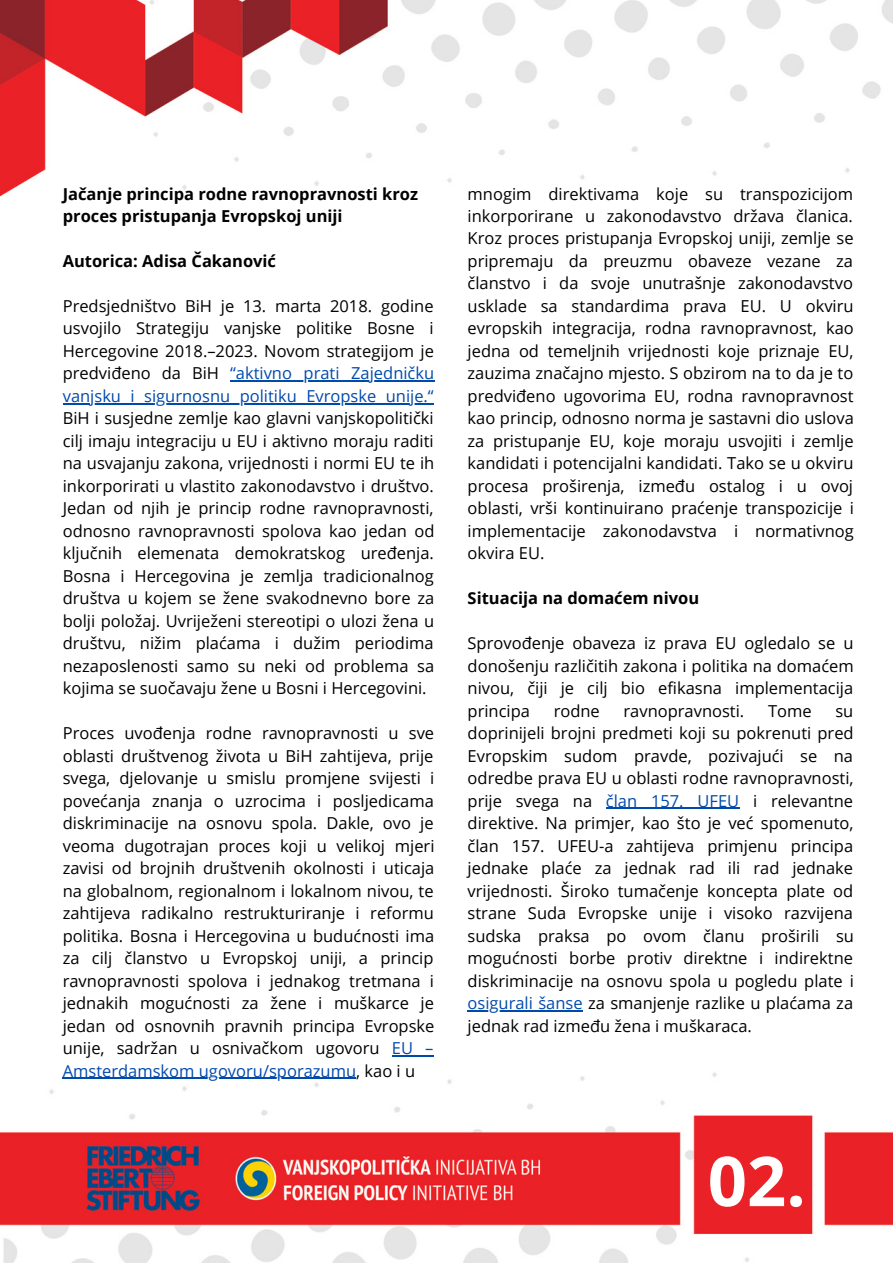
<style>
.page{position:relative;width:893px;height:1264px;background:#fff}
.page>*{position:absolute;margin:0;border:0;box-sizing:border-box;transform-origin:0 0}
.t1{font:700 68.7px "Open Sans";color:#fff}
.t2{font:16.5px/22.5px "Open Sans";color:#000;text-align:justify}
.t3{font:700 16.5px/22.5px "Open Sans";color:#000}
.s1{color:#004aad}
</style>
<div class="page">
<img style="left:0;top:0;width:892px;height:1262px">
<div style="left:707px;top:1125px;width:96px;height:95px;background:#ea2228"></div>
<hr style="left:230px;top:380px;width:204px;height:2px;background:#004aad">
<hr style="left:63px;top:403px;width:370px;height:1px;background:#004aad">
<hr style="left:392px;top:1055px;width:41px;height:1px;background:#004aad">
<hr style="left:63px;top:1077px;width:293px;height:1px;background:#004aad">
<hr style="left:605px;top:808px;width:134px;height:1px;background:#004aad">
<hr style="left:467px;top:1010px;width:115px;height:1px;background:#004aad">
<p class="t3" style="left:63px;top:182px;width:357px">Jačanje principa rodne ravnopravnosti kroz proces pristupanja Evropskoj uniji</p>
<p class="t3" style="left:63px;top:249px;width:215px">Autorica: Adisa Čakanović</p>
<p class="t2" style="left:63px;top:294px;width:373px">Predsjedništvo BiH je 13. marta 2018. godine usvojilo Strategiju vanjske politike Bosne i Hercegovine 2018.–2023. Novom strategijom je predviđeno da BiH <span class="s1">“aktivno prati Zajedničku vanjsku i sigurnosnu politiku Evropske unije.“</span></p>
<p class="t2" style="left:63px;top:407px;width:373px">BiH i susjedne zemlje kao glavni vanjskopolitički cilj imaju integraciju u EU i aktivno moraju raditi na usvajanju zakona, vrijednosti i normi EU te ih inkorporirati u vlastito zakonodavstvo i društvo.<br>Jedan od njih je princip rodne ravnopravnosti, odnosno ravnopravnosti spolova kao jedan od ključnih elemenata demokratskog uređenja.<br>Bosna i Hercegovina je zemlja tradicionalnog društva u kojem se žene svakodnevno bore za bolji položaj. Uvriježeni stereotipi o ulozi žena u društvu, nižim plaćama i dužim periodima nezaposlenosti samo su neki od problema sa kojima se suočavaju žene u Bosni i Hercegovini.</p>
<p class="t2" style="left:63px;top:721px;width:373px">Proces uvođenja rodne ravnopravnosti u sve oblasti društvenog života u BiH zahtijeva, prije svega, djelovanje u smislu promjene svijesti i povećanja znanja o uzrocima i posljedicama diskriminacije na osnovu spola. Dakle, ovo je veoma dugotrajan proces koji u velikoj mjeri zavisi od brojnih društvenih okolnosti i uticaja na globalnom, regionalnom i lokalnom nivou, te zahtijeva radikalno restrukturiranje i reformu politika. Bosna i Hercegovina u budućnosti ima za cilj članstvo u Evropskoj uniji, a princip ravnopravnosti spolova i jednakog tretmana i jednakih mogućnosti za žene i muškarce je jedan od osnovnih pravnih principa Evropske unije, sadržan u osnivačkom ugovoru <span class="s1">EU – Amsterdamskom ugovoru/sporazumu</span>, kao i u</p>
<p class="t2" style="left:467px;top:182px;width:388px">mnogim direktivama koje su transpozicijom inkorporirane u zakonodavstvo država članica.<br>Kroz proces pristupanja Evropskoj uniji, zemlje se pripremaju da preuzmu obaveze vezane za članstvo i da svoje unutrašnje zakonodavstvo usklade sa standardima prava EU. U okviru evropskih integracija, rodna ravnopravnost, kao jedna od temeljnih vrijednosti koje priznaje EU, zauzima značajno mjesto. S obzirom na to da je to predviđeno ugovorima EU, rodna ravnopravnost kao princip, odnosno norma je sastavni dio uslova za pristupanje EU, koje moraju usvojiti i zemlje kandidati i potencijalni kandidati. Tako se u okviru procesa proširenja, između ostalog i u ovoj oblasti, vrši kontinuirano praćenje transpozicije i implementacije zakonodavstva i normativnog okvira EU.</p>
<p class="t3" style="left:467px;top:586px;width:233px">Situacija na domaćem nivou</p>
<p class="t2" style="left:467px;top:631px;width:387px">Sprovođenje obaveza iz prava EU ogledalo se u donošenju različitih zakona i politika na domaćem nivou, čiji je cilj bio efikasna implementacija principa</p>
<p class="t2" style="left:553px;top:699px;width:48px">rodne</p>
<p class="t2" style="left:623px;top:699px;width:122px">ravnopravnosti.</p>
<p class="t2" style="left:768px;top:699px;width:45px">Tome</p>
<p class="t2" style="left:467px;top:699px;width:388px;text-indent:368px">su doprinijeli brojni predmeti koji su pokrenuti pred Evropskim sudom pravde, pozivajući se na odredbe prava EU u oblasti rodne ravnopravnosti, prije svega na <span class="s1">član 157. UFEU</span> i relevantne direktive. Na primjer, kao što je već spomenuto, član 157. UFEU-a zahtijeva primjenu principa jednake plaće za jednak rad ili rad jednake vrijednosti. Široko tumačenje koncepta plate od strane Suda Evropske unije i visoko razvijena sudska praksa po ovom članu proširili su mogućnosti borbe protiv direktne i indirektne diskriminacije na osnovu spola u pogledu plate i <span class="s1">osigurali šanse</span> za smanjenje razlike u plaćama za jednak rad između žena i muškaraca.</p>
<h1 class="t1" style="left:707px;top:1132px;width:100px">02.</h1>
</div>
